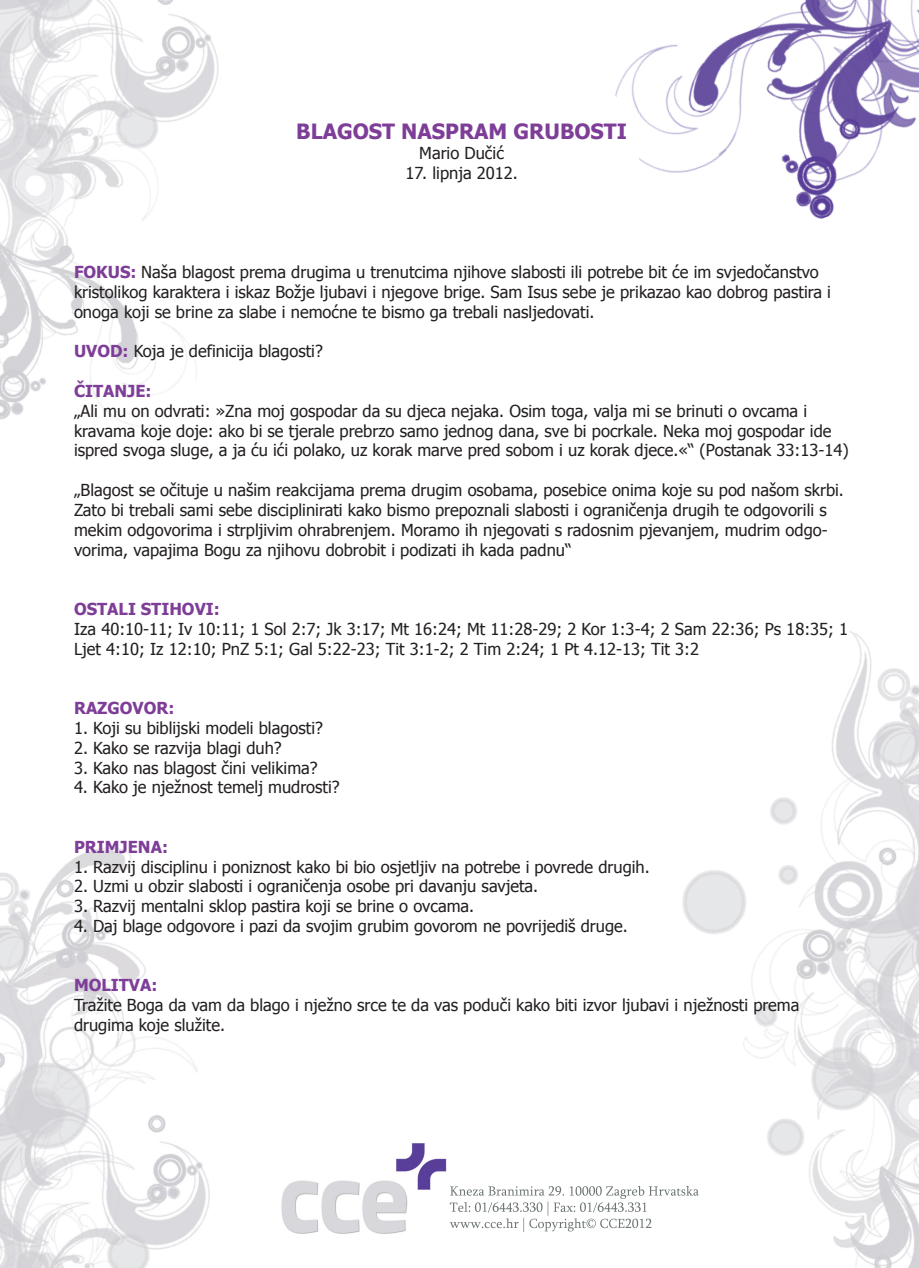
<style>
.page{position:relative;width:919px;height:1268px;background:#fff}
.page>*{position:absolute;margin:0;border:0;box-sizing:border-box;transform-origin:0 0}
.t1{font:700 21px "Tahoma";color:#7e3e98}
.t2{font:16.5px/19.8px "Tahoma";color:#231f20}
.t3{font:700 16.5px "Tahoma";color:#7e3e98}
.s1{font-weight:700;color:#7e3e98}
</style>
<div class="page">
<img style="left:0;top:0;width:918px;height:1267px">
<svg style="left:449px;top:1185px;width:249px;height:46px"></svg>
<p class="t1" style="left:296px;top:117px;width:332px">BLAGOST NASPRAM GRUBOSTI</p>
<p class="t2" style="left:419px;top:143px;width:86px">Mario Dučić</p>
<p class="t2" style="left:405px;top:162px;width:114px">17. lipnja 2012.</p>
<p class="t2" style="left:74px;top:261px;width:758px"><span class="s1">FOKUS:</span> Naša blagost prema drugima u trenutcima njihove slabosti ili potrebe bit će im svjedočanstvo kristolikog karaktera i iskaz Božje ljubavi i njegove brige. Sam Isus sebe je prikazao kao dobrog pastira i onoga koji se brine za slabe i nemoćne te bismo ga trebali nasljedovati.</p>
<p class="t2" style="left:74px;top:341px;width:250px"><span class="s1">UVOD:</span> Koja je definicija blagosti?</p>
<p class="t3" style="left:74px;top:379px;width:79px">ČITANJE:</p>
<p class="t2" style="left:74px;top:400px;width:776px">„Ali mu on odvrati: »Zna moj gospodar da su djeca nejaka. Osim toga, valja mi se brinuti o ovcama i kravama koje doje: ako bi se tjerale prebrzo samo jednog dana, sve bi pocrkale. Neka moj gospodar ide ispred svoga sluge, a ja ću ići polako, uz korak marve pred sobom i uz korak djece.«“ (Postanak 33:13-14)</p>
<p class="t2" style="left:74px;top:479px;width:771px">„Blagost se očituje u našim reakcijama prema drugim osobama, posebice onima koje su pod našom skrbi.<br>Zato bi trebali sami sebe disciplinirati kako bismo prepoznali slabosti i ograničenja drugih te odgovorili s mekim odgovorima i strpljivim ohrabrenjem. Moramo ih njegovati s radosnim pjevanjem, mudrim odgo&shy;vorima, vapajima Bogu za njihovu dobrobit i podizati ih kada padnu“</p>
<p class="t3" style="left:74px;top:597px;width:147px">OSTALI STIHOVI:</p>
<p class="t2" style="left:74px;top:618px;width:775px">Iza 40:10-11; Iv 10:11; 1 Sol 2:7; Jk 3:17; Mt 16:24; Mt 11:28-29; 2 Kor 1:3-4; 2 Sam 22:36; Ps 18:35; 1<br>Ljet 4:10; Iz 12:10; PnZ 5:1; Gal 5:22-23; Tit 3:1-2; 2 Tim 2:24; 1 Pt 4.12-13; Tit 3:2</p>
<p class="t3" style="left:74px;top:696px;width:102px">RAZGOVOR:</p>
<p class="t2" style="left:74px;top:717px;width:250px">1. Koji su biblijski modeli blagosti?</p>
<p class="t2" style="left:74px;top:737px;width:209px">2. Kako se razvija blagi duh?</p>
<p class="t2" style="left:74px;top:756px;width:245px">3. Kako nas blagost čini velikima?</p>
<p class="t2" style="left:74px;top:776px;width:267px">4. Kako je nježnost temelj mudrosti?</p>
<p class="t3" style="left:74px;top:835px;width:95px">PRIMJENA:</p>
<p class="t2" style="left:74px;top:855px;width:577px">1. Razvij disciplinu i poniznost kako bi bio osjetljiv na potrebe i povrede drugih.</p>
<p class="t2" style="left:74px;top:875px;width:465px">2. Uzmi u obzir slabosti i ograničenja osobe pri davanju savjeta.</p>
<p class="t2" style="left:74px;top:895px;width:402px">3. Razvij mentalni sklop pastira koji se brine o ovcama.</p>
<p class="t2" style="left:74px;top:915px;width:555px">4. Daj blage odgovore i pazi da svojim grubim govorom ne povrijediš druge.</p>
<p class="t3" style="left:74px;top:973px;width:85px">MOLITVA:</p>
<p class="t2" style="left:74px;top:994px;width:727px">Tražite Boga da vam da blago i nježno srce te da vas poduči kako biti izvor ljubavi i nježnosti prema drugima koje služite.</p>
</div>
